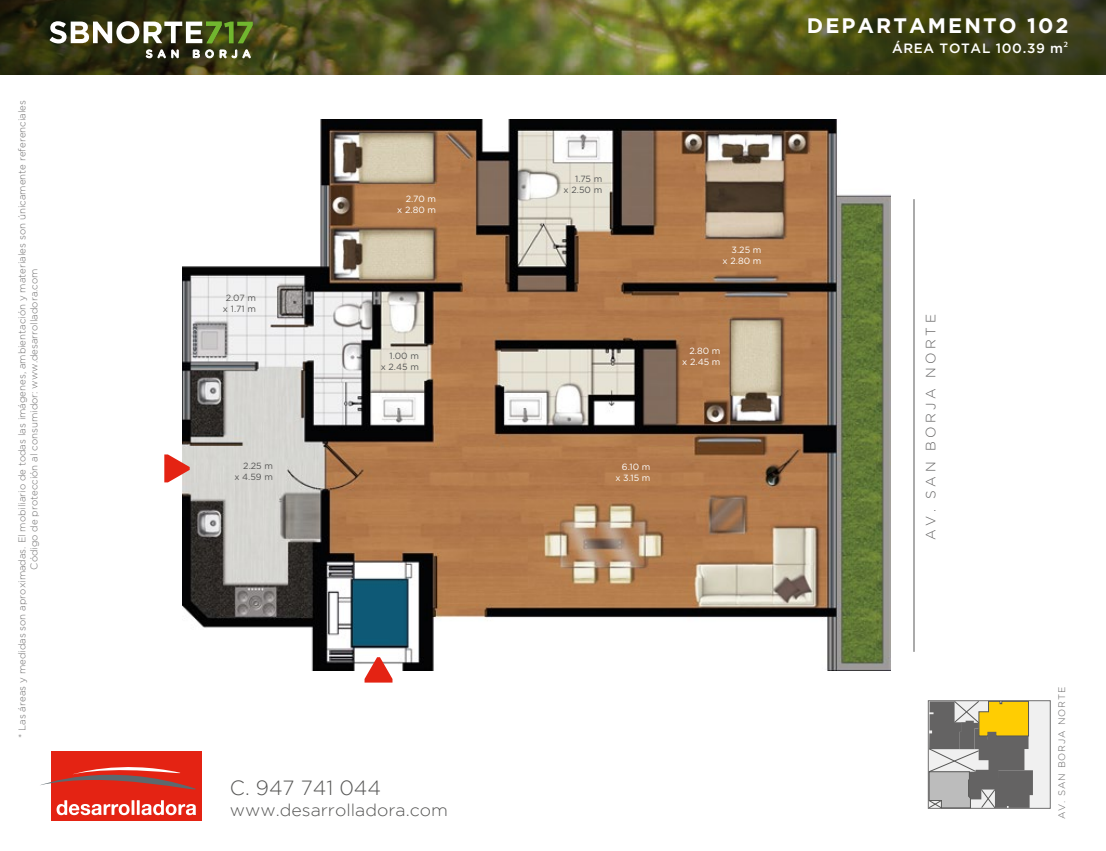
<style>
.page{position:relative;width:1106px;height:851px;background:#fff}
.page>*{position:absolute;margin:0;border:0;box-sizing:border-box;transform-origin:0 0}
.t1{font:700 21px "Gotham";letter-spacing:.1em;color:#fff}
.t2{font:300 20.55px "Gotham";color:#575756}
.t3{font:300 16.95px "Gotham";color:#575756;scale:1.05 1}
.t4{font:500 13.5px "Gotham";letter-spacing:.05em;color:#fff}
.t5{font:300 13.5px "Gotham";letter-spacing:.25em;color:#646363}
.t6{font:300 9.75px/11.7px "Gotham";color:#706f6f;text-align:center}
.t7{font:300 9.45px "Gotham Rounded";letter-spacing:.1em;color:#646363}
.t8{font:9px/10.8px "Gotham Rounded";color:#fff;text-align:right}
.t9{font:9px/10.8px "Gotham Rounded";color:#575756;text-align:right}
.s1{font-family:"Myriad Pro";font-weight:400}
</style>
<div class="page">
<div style="left:51px;top:751px;width:150px;height:69px;background:#e42313"></div>
<svg style="left:40px;top:767px;width:156px;height:23px"></svg>
<svg style="left:57px;top:800px;width:139px;height:15px"></svg>
<img style="left:182px;top:119px;width:708px;height:551px">
<div style="left:928px;top:700px;width:122px;height:108px;background:#f0f0f0;border:1px solid #706f6f"></div>
<svg style="left:929px;top:701px;width:103px;height:106px"></svg>
<hr style="left:913px;top:199px;width:1px;height:452px;background:#575756">
<svg style="left:364px;top:657px;width:28px;height:25px"></svg>
<svg style="left:164px;top:454px;width:26px;height:28px"></svg>
<img style="left:0;top:0;width:1106px;height:74px">
<svg style="left:49px;top:21px;width:204px;height:38px"></svg>
<p class="t6" style="left:16px;top:738px;width:639px;rotate:-90deg">* Las áreas y medidas son aproximadas. El mobiliario de todas las imágenes, ambientación y materiales son únicamente referenciales<br>Código de protección al consumidor: www.desarrolladora.com</p>
<p class="t9" style="left:223px;top:292px;width:35px;text-align:center">2.07 m x 1.71 m</p>
<p class="t9" style="left:234px;top:460px;width:40px">2.25 m<br>x 4.59 m</p>
<h1 class="t1" style="left:807px;top:13px;width:263px">DEPARTAMENTO 102</h1>
<h3 class="t4" style="left:892px;top:41px;width:177px">ÁREA TOTAL 100.39 m<span class="s1">²</span></h3>
<p class="t8" style="left:397px;top:193px;width:40px">2.70 m<br>x 2.80 m</p>
<p class="t9" style="left:563px;top:173px;width:40px">1.75 m<br>x 2.50 m</p>
<p class="t8" style="left:722px;top:244px;width:40px">3.25 m<br>x 2.80 m</p>
<p class="t9" style="left:381px;top:350px;width:40px">1.00 m<br>x 2.45 m</p>
<p class="t8" style="left:682px;top:345px;width:40px">2.80 m x 2.45 m</p>
<p class="t8" style="left:615px;top:461px;width:37px">6.10 m x 3.15 m</p>
<h3 class="t5" style="left:923px;top:540px;width:227px;rotate:-90deg">AV. SAN BORJA NORTE</h3>
<h2 class="t2" style="left:230px;top:776px;width:153px">C. 947 741 044</h2>
<h3 class="t3" style="left:230px;top:800px;width:209px">www.desarrolladora.com</h3>
<p class="t7" style="left:1055px;top:819px;width:134px;rotate:-90deg">AV. SAN BORJA NORTE</p>
</div>
